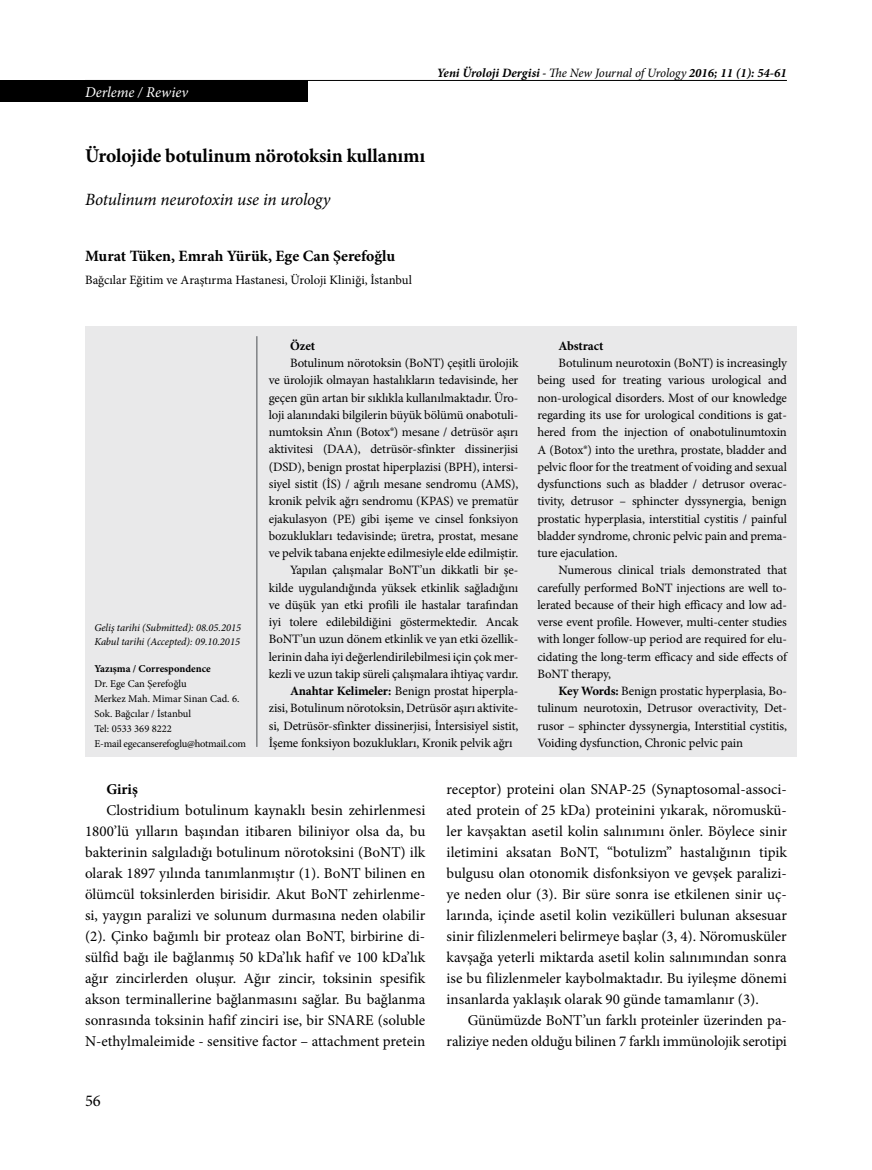
<style>
.page{position:relative;width:872px;height:1170px;background:#fff}
.page>*{position:absolute;margin:0;border:0;box-sizing:border-box;transform-origin:0 0}
.t1{font:700 19.5px "Minion Pro";letter-spacing:-.01em;color:#000}
.t2{font:italic 17.25px "Minion Pro";letter-spacing:-.015em;color:#000}
.t3{font:16.5px "Minion Pro";color:#000}
.t4{font:700 15.75px "Minion Pro";color:#000}
.t5{font:15px/21px "Minion Pro";letter-spacing:-.01em;color:#000;text-align:justify}
.t6{font:italic 15px "Minion Pro";color:#fff}
.t7{font:700 15px "Minion Pro";color:#000}
.t8{font:12.75px/17.2px "Minion Pro";letter-spacing:-.01em;color:#000;text-align:justify}
.t9{font:italic 700 12.75px "Minion Pro";color:#000}
.t10{font:700 12.75px "Minion Pro";letter-spacing:-.01em;color:#000}
.t11{font:10.5px/15px "Minion Pro";letter-spacing:-.01em;color:#000}
.t12{font:italic 10.5px/13.5px "Minion Pro";letter-spacing:-.005em;color:#000}
.t13{font:700 10.5px "Minion Pro";color:#000}
.s1{font-stretch:condensed}
.s2{font-weight:400}
.s3{font-weight:700}
</style>
<div class="page">
<hr style="left:85px;top:80px;width:702px;height:1px;background:#000">
<div style="left:85px;top:326px;width:712px;height:431px;background:#e9e9ea"></div>
<hr style="left:256px;top:336px;width:1px;height:410px;background:#808285">
<div style="left:0;top:80px;width:308px;height:22px;background:#000"></div>
<p class="t6" style="left:85px;top:81px;width:105px">Derleme / Rewiev</p>
<p class="t9" style="left:437px;top:63px;width:351px">Yeni Üroloji Dergisi <span class="s1">-</span> <span class="s2">The New Journal of Urology</span> 2016; 11 (1): 54-61</p>
<h1 class="t1" style="left:85px;top:142px;width:341px">Ürolojide botulinum nörotoksin kullanımı</h1>
<h2 class="t2" style="left:85px;top:188px;width:247px">Botulinum neurotoxin use in urology</h2>
<p class="t4" style="left:85px;top:245px;width:312px">Murat Tüken, Emrah Yürük, Ege Can Şerefoğlu</p>
<p class="t8" style="left:85px;top:271px;width:328px">Bağcılar Eğitim ve Araştırma Hastanesi, Üroloji Kliniği, İstanbul</p>
<p class="t12" style="left:94px;top:621px;width:148px">Geliş tarihi (Submitted): 08.05.2015<br>Kabul tarihi (Accepted): 09.10.2015</p>
<p class="t13" style="left:94px;top:661px;width:118px">Yazışma / Correspondence</p>
<p class="t11" style="left:94px;top:676px;width:153px">Dr. Ege Can Şerefoğlu<br>Merkez Mah. Mimar Sinan Cad. 6.<br>Sok. Bağcılar / İstanbul<br>Tel: 0533 369 8222<br>E-mail egecanserefoglu@hotmail.com</p>
<p class="t10" style="left:290px;top:337px;width:27px">Özet</p>
<p class="t8" style="left:290px;top:354px;width:230px">Botulinum nörotoksin (BoNT) çeşitli ürolojik</p>
<p class="t8" style="left:269px;top:372px;width:251px">ve ürolojik olmayan hastalıkların tedavisinde, her</p>
<p class="t8" style="left:269px;top:389px;width:251px">geçen gün artan bir sıklıkla kullanılmaktadır. Üro-</p>
<p class="t8" style="left:269px;top:406px;width:251px">loji alanındaki bilgilerin büyük bölümü onabotuli-</p>
<p class="t8" style="left:269px;top:423px;width:251px">numtoksin A’nın (Botox®) mesane / detrüsör aşırı</p>
<p class="t8" style="left:269px;top:441px;width:251px">aktivitesi (DAA), detrüsör-sfinkter dissinerjisi</p>
<p class="t8" style="left:269px;top:458px;width:251px">(DSD), benign prostat hiperplazisi (BPH), intersi-</p>
<p class="t8" style="left:269px;top:475px;width:251px">siyel sistit (İS) / ağrılı mesane sendromu (AMS),</p>
<p class="t8" style="left:269px;top:492px;width:251px">kronik pelvik ağrı sendromu (KPAS) ve prematür</p>
<p class="t8" style="left:269px;top:510px;width:251px">ejakulasyon (PE) gibi işeme ve cinsel fonksiyon</p>
<p class="t8" style="left:269px;top:527px;width:251px">bozuklukları tedavisinde; üretra, prostat, mesane</p>
<p class="t8" style="left:269px;top:544px;width:251px">ve pelvik tabana enjekte edilmesiyle elde edilmiştir.</p>
<p class="t8" style="left:290px;top:561px;width:230px">Yapılan çalışmalar BoNT’un dikkatli bir şe-</p>
<p class="t8" style="left:269px;top:579px;width:251px">kilde uygulandığında yüksek etkinlik sağladığını</p>
<p class="t8" style="left:269px;top:596px;width:251px">ve düşük yan etki profili ile hastalar tarafından</p>
<p class="t8" style="left:269px;top:613px;width:251px">iyi tolere edilebildiğini göstermektedir. Ancak</p>
<p class="t8" style="left:269px;top:630px;width:251px">BoNT’un uzun dönem etkinlik ve yan etki özellik-</p>
<p class="t8" style="left:269px;top:648px;width:251px">lerinin daha iyi değerlendirilebilmesi için çok mer-</p>
<p class="t8" style="left:269px;top:665px;width:251px">kezli ve uzun takip süreli çalışmalara ihtiyaç vardır.</p>
<p class="t8" style="left:290px;top:682px;width:230px"><span class="s3">Anahtar Kelimeler:</span> Benign prostat hiperpla-</p>
<p class="t8" style="left:269px;top:699px;width:251px">zisi, Botulinum nörotoksin, Detrüsör aşırı aktivite-</p>
<p class="t8" style="left:269px;top:717px;width:251px">si, Detrüsör-sfinkter dissinerjisi, İntersisiyel sistit,</p>
<p class="t8" style="left:269px;top:734px;width:245px">İşeme fonksiyon bozuklukları, Kronik pelvik ağrı</p>
<p class="t10" style="left:558px;top:337px;width:46px">Abstract</p>
<p class="t8" style="left:537px;top:354px;width:251px;text-indent:21px">Botulinum neurotoxin (BoNT) is increasingly being used for treating various urological and non-urological disorders. Most of our knowledge regarding its use for urological conditions is gat&shy;hered from the injection of onabotulinumtoxin A (Botox®) into the urethra, prostate, bladder and pelvic floor for the treatment of voiding and sexual dysfunctions such as bladder / detrusor overac&shy;tivity, detrusor – sphincter dyssynergia, benign prostatic hyperplasia, interstitial cystitis / painful bladder syndrome, chronic pelvic pain and prema&shy;ture ejaculation.</p>
<p class="t8" style="left:537px;top:561px;width:251px;text-indent:21px">Numerous clinical trials demonstrated that carefully performed BoNT injections are well to&shy;lerated because of their high efficacy and low ad&shy;verse event profile. However, multi-center studies with longer follow-up period are required for elu&shy;cidating the long-term efficacy and side effects of BoNT therapy,</p>
<p class="t8" style="left:537px;top:682px;width:251px;text-indent:21px"><span class="s3">Key Words:</span> Benign prostatic hyperplasia, Bo&shy;tulinum neurotoxin, Detrusor overactivity, Det&shy;rusor – sphincter dyssynergia, Interstitial cystitis, Voiding dysfunction, Chronic pelvic pain</p>
<p class="t7" style="left:106px;top:778px;width:33px">Giriş</p>
<p class="t5" style="left:85px;top:799px;width:342px;text-indent:21px">Clostridium botulinum kaynaklı besin zehirlenmesi 1800’lü yılların başından itibaren biliniyor olsa da, bu bakterinin salgıladığı botulinum nörotoksini (BoNT) ilk olarak 1897 yılında tanımlanmıştır (1). BoNT bilinen en ölümcül toksinlerden birisidir. Akut BoNT zehirlenme&shy;si, yaygın paralizi ve solunum durmasına neden olabilir (2). Çinko bağımlı bir proteaz olan BoNT, birbirine di&shy;sülfid bağı ile bağlanmış 50 kDa’lık hafif ve 100 kDa’lık ağır zincirlerden oluşur. Ağır zincir, toksinin spesifik akson terminallerine bağlanmasını sağlar. Bu bağlanma sonrasında toksinin hafif zinciri ise, bir SNARE (soluble N-ethylmaleimide - sensitive factor – attachment pretein</p>
<p class="t3" style="left:85px;top:1089px;width:17px">56</p>
<p class="t5" style="left:446px;top:778px;width:342px">receptor) proteini olan SNAP-25 (Synaptosomal-associ&shy;ated protein of 25 kDa) proteinini yıkarak, nöromuskü&shy;ler kavşaktan asetil kolin salınımını önler. Böylece sinir iletimini aksatan BoNT, “botulizm” hastalığının tipik bulgusu olan otonomik disfonksiyon ve gevşek paralizi&shy;ye neden olur (3). Bir süre sonra ise etkilenen sinir uç&shy;larında, içinde asetil kolin vezikülleri bulunan aksesuar sinir filizlenmeleri belirmeye başlar (3, 4). Nöromusküler kavşağa yeterli miktarda asetil kolin salınımından sonra ise bu filizlenmeler kaybolmaktadır. Bu iyileşme dönemi insanlarda yaklaşık olarak 90 günde tamamlanır (3).</p>
<p class="t5" style="left:446px;top:1009px;width:342px;text-align:right">Günümüzde BoNT’un farklı proteinler üzerinden pa&shy;raliziye neden olduğu bilinen 7 farklı immünolojik serotipi</p>
</div>
